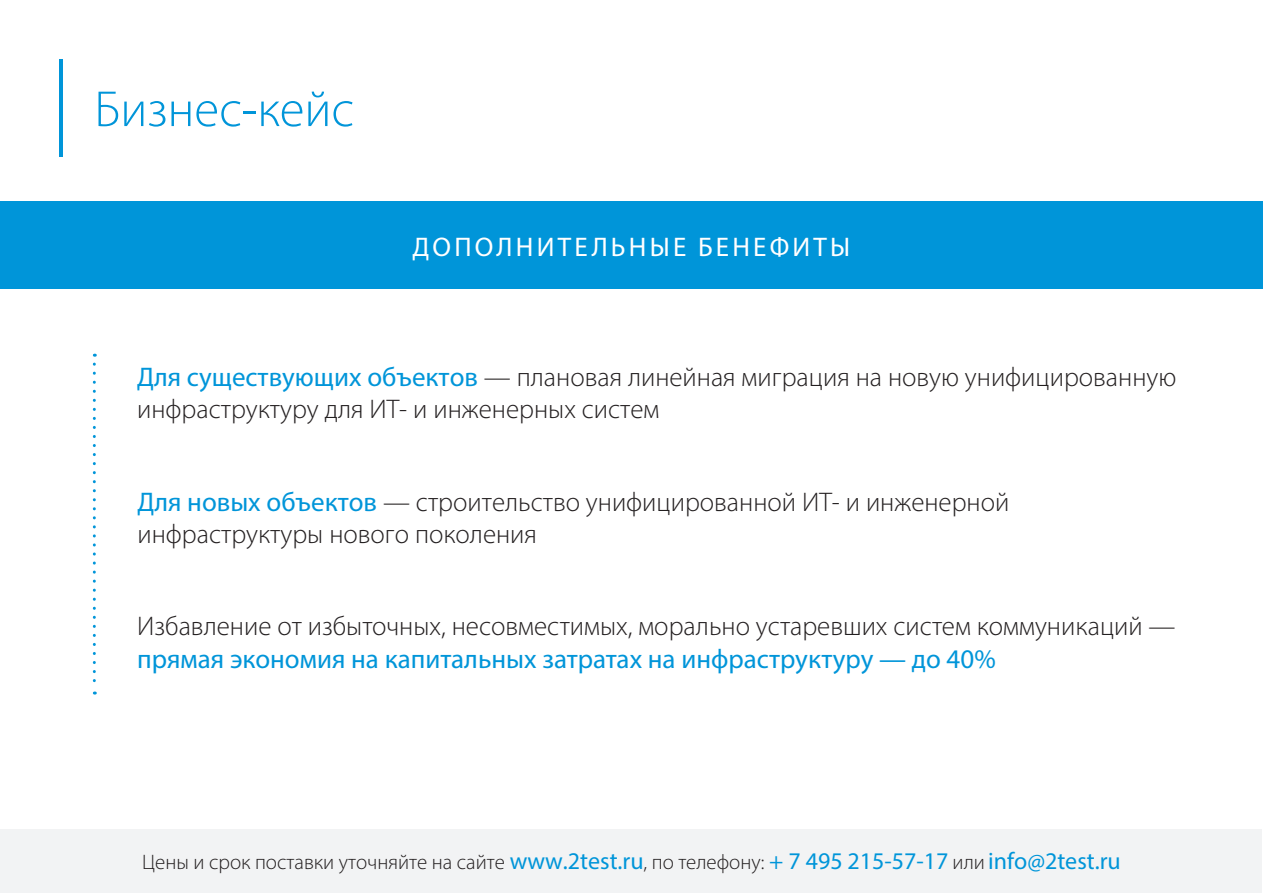
<style>
.page{position:relative;width:1263px;height:893px;background:#fff}
.page>*{position:absolute;margin:0;border:0;box-sizing:border-box;transform-origin:0 0}
.t1{font:300 51px "Myriad Pro";color:#0095d9}
.t2{font:300 27px/31.2px "Myriad Pro";color:#231f20}
.t3{font:27px "Myriad Pro";color:#0095d9}
.t4{font:27px "Myriad Pro";letter-spacing:.12em;color:#fff}
.t5{font:300 21px "Myriad Pro";color:#231f20}
.s1{font-weight:400;color:#0095d9}
.s2{font-weight:400;font-size:24px;color:#0095d9}
</style>
<div class="page">
<div style="left:0;top:201px;width:1263px;height:88px;background:#0095d9"></div>
<svg style="left:93px;top:364px;width:3px;height:330px"></svg>
<hr style="left:60px;top:60px;width:3px;height:97px;background:#0095d9">
<div style="left:0;top:829px;width:1261px;height:64px;background:#f2f3f4"></div>
<h1 class="t1" style="left:94px;top:78px;width:261px">Бизнес-кейс</h1>
<p class="t4" style="left:413px;top:230px;width:439px">ДОПОЛНИТЕЛЬНЫЕ БЕНЕФИТЫ</p>
<p class="t2" style="left:137px;top:362px;width:1041px"><span class="s1">Для существующих объектов</span> — плановая линейная миграция на новую унифицированную инфраструктуру для ИТ- и инженерных систем</p>
<p class="t2" style="left:137px;top:487px;width:873px"><span class="s1">Для новых объектов</span> — строительство унифицированной ИТ- и инженерной инфраструктуры нового поколения</p>
<p class="t2" style="left:137px;top:610px;width:1040px">Избавление от избыточных, несовместимых, морально устаревших систем коммуникаций —</p>
<p class="t3" style="left:137px;top:642px;width:860px">прямая экономия на капитальных затратах на инфраструктуру — до 40%</p>
<p class="t5" style="left:142px;top:849px;width:980px">Цены и срок поставки уточняйте на сайте <span class="s2">www.2test.ru</span>, по телефону: <span class="s2">+ 7 495 215-57-17</span> или <span class="s2">info@2test.ru</span></p>
</div>
